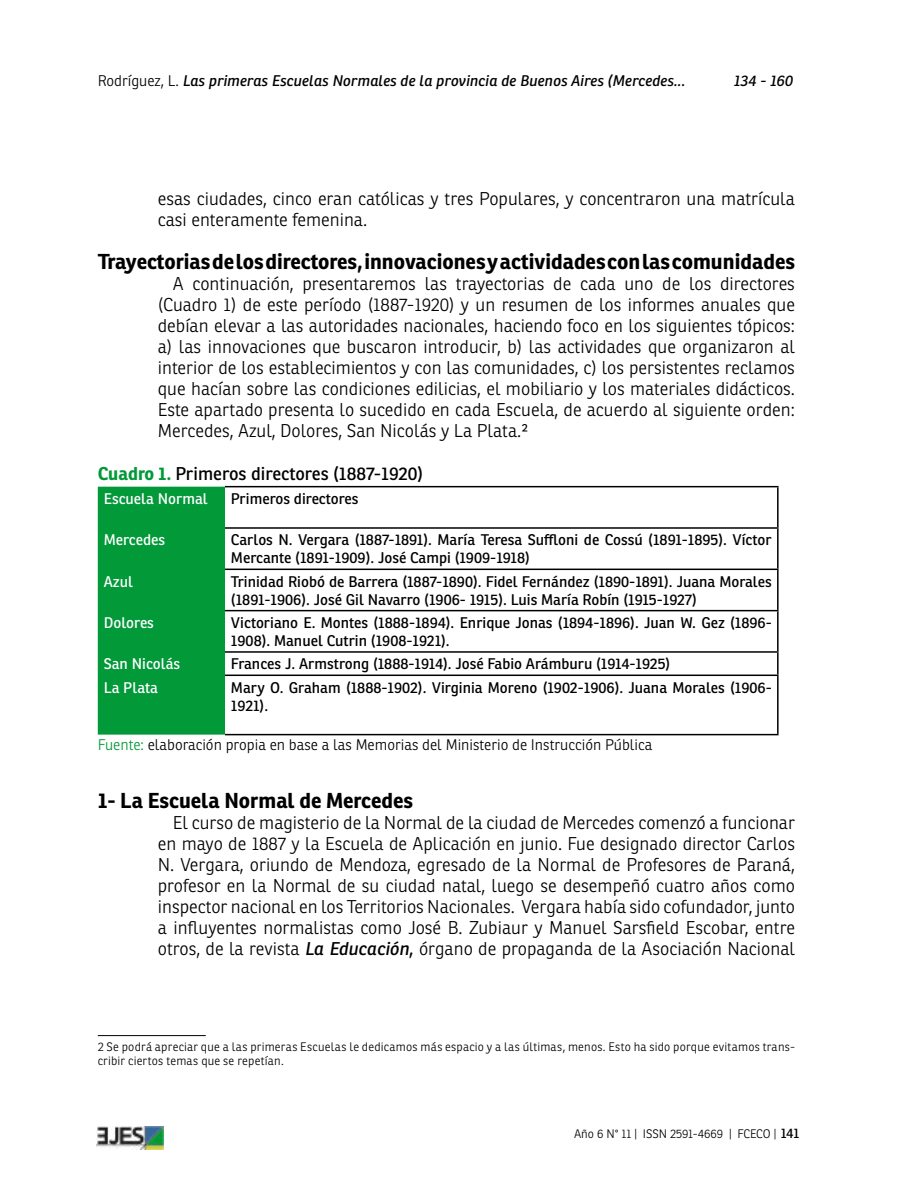
<style>
.page{position:relative;width:900px;height:1200px;background:#fff}
.page>*{position:absolute;margin:0;border:0;box-sizing:border-box;transform-origin:0 0}
.t1{font:700 21px "Ronnia";color:#000}
.t2{font:300 18px/21px "Ronnia";color:#000;text-align:justify}
.t3{font:18px "Ronnia";color:#000}
.t4{font:15px/18px "Ronnia";color:#000}
.t5{font:italic 15px "Ronnia";color:#000}
.t6{font:300 15px "Ronnia";color:#000}
.t7{font:15px "Ronnia";color:#fff}
.t8{font:300 12px/14.4px "Ronnia";letter-spacing:.015em;color:#000}
.s1{font-weight:300;font-style:normal}
.s2{font-weight:700;color:#029939}
.s3{color:#029939}
.s4{font-weight:400;font-style:italic}
.s5{font-weight:400;font-size:13.5px}
</style>
<div class="page">
<img style="left:96px;top:1126px;width:68px;height:24px">
<div style="left:98px;top:487px;width:127px;height:248px;background:#029939"></div>
<hr style="left:225px;top:486px;width:554px;height:1px;background:#000">
<hr style="left:777px;top:487px;width:2px;height:40px;background:#000">
<hr style="left:225px;top:527px;width:554px;height:2px;background:#000">
<hr style="left:777px;top:529px;width:2px;height:40px;background:#000">
<hr style="left:225px;top:569px;width:554px;height:1px;background:#000">
<hr style="left:777px;top:570px;width:2px;height:40px;background:#000">
<hr style="left:225px;top:610px;width:554px;height:1px;background:#000">
<hr style="left:777px;top:611px;width:2px;height:40px;background:#000">
<hr style="left:225px;top:651px;width:554px;height:2px;background:#000">
<hr style="left:777px;top:653px;width:2px;height:22px;background:#000">
<hr style="left:225px;top:675px;width:554px;height:1px;background:#000">
<hr style="left:777px;top:676px;width:2px;height:58px;background:#000">
<hr style="left:225px;top:734px;width:554px;height:1px;background:#000">
<hr style="left:98px;top:1035px;width:108px;height:1px;background:#000">
<p class="t5" style="left:98px;top:72px;width:589px"><span class="s1">Rodríguez, L.</span> Las primeras Escuelas Normales de la provincia de Buenos Aires (Mercedes...</p>
<p class="t5" style="left:734px;top:72px;width:61px">134 - 160</p>
<p class="t2" style="left:158px;top:188px;width:639px">esas ciudades, cinco eran católicas y tres Populares, y concentraron una matrícula casi enteramente femenina.</p>
<p class="t1" style="left:98px;top:248px;width:699px">Trayectorias de los directores, innovaciones y actividades con las comunidades</p>
<p class="t2" style="left:158px;top:273px;width:639px;text-indent:15px">A continuación, presentaremos las trayectorias de cada uno de los directores (Cuadro 1) de este período (1887-1920) y un resumen de los informes anuales que debían elevar a las autoridades nacionales, haciendo foco en los siguientes tópicos: a) las innovaciones que buscaron introducir, b) las actividades que organizaron al interior de los establecimientos y con las comunidades, c) los persistentes reclamos que hacían sobre las condiciones edilicias, el mobiliario y los materiales didácticos.<br>Este apartado presenta lo sucedido en cada Escuela, de acuerdo al siguiente orden:<br>Mercedes, Azul, Dolores, San Nicolás y La Plata.2</p>
<p class="t3" style="left:98px;top:462px;width:327px"><span class="s2">Cuadro 1.</span> Primeros directores (1887-1920)</p>
<p class="t7" style="left:104px;top:489px;width:106px">Escuela Normal</p>
<p class="t4" style="left:231px;top:490px;width:129px">Primeros directores</p>
<p class="t7" style="left:104px;top:531px;width:63px">Mercedes</p>
<p class="t4" style="left:231px;top:531px;width:542px">Carlos N. Vergara (1887-1891). María Teresa Suffloni de Cossú (1891-1895). Víctor<br>Mercante (1891-1909). José Campi (1909-1918)</p>
<p class="t7" style="left:104px;top:572px;width:31px">Azul</p>
<p class="t4" style="left:231px;top:572px;width:542px">Trinidad Riobó de Barrera (1887-1890). Fidel Fernández (1890-1891). Juana Morales (1891-1906). José Gil Navarro (1906- 1915). Luis María Robín (1915-1927)</p>
<p class="t7" style="left:104px;top:613px;width:52px">Dolores</p>
<p class="t4" style="left:231px;top:614px;width:542px">Victoriano E. Montes (1888-1894). Enrique Jonas (1894-1896). Juan W. Gez (1896-<br>1908). Manuel Cutrin (1908-1921).</p>
<p class="t7" style="left:104px;top:655px;width:78px">San Nicolás</p>
<p class="t4" style="left:231px;top:655px;width:441px">Frances J. Armstrong (1888-1914). José Fabio Arámburu (1914-1925)</p>
<p class="t7" style="left:104px;top:678px;width:56px">La Plata</p>
<p class="t4" style="left:231px;top:678px;width:542px">Mary O. Graham (1888-1902). Virginia Moreno (1902-1906). Juana Morales (1906-<br>1921).</p>
<p class="t6" style="left:98px;top:736px;width:556px"><span class="s3">Fuente:</span> elaboración propia en base a las Memorias del Ministerio de Instrucción Pública</p>
<p class="t1" style="left:98px;top:787px;width:317px">1- La Escuela Normal de Mercedes</p>
<p class="t2" style="left:158px;top:812px;width:639px;text-indent:15px">El curso de magisterio de la Normal de la ciudad de Mercedes comenzó a funcionar en mayo de 1887 y la Escuela de Aplicación en junio. Fue designado director Carlos N. Vergara, oriundo de Mendoza, egresado de la Normal de Profesores de Paraná, profesor en la Normal de su ciudad natal, luego se desempeñó cuatro años como inspector nacional en los Territorios Nacionales. Vergara había sido cofundador, junto a influyentes normalistas como José B. Zubiaur y Manuel Sarsfield Escobar, entre otros, de la revista <span class="s4">La Educación,</span> órgano de propaganda de la Asociación Nacional</p>
<p class="t8" style="left:98px;top:1039px;width:699px">2 Se podrá apreciar que a las primeras Escuelas le dedicamos más espacio y a las últimas, menos. Esto ha sido porque evitamos trans&shy;cribir ciertos temas que se repetían.</p>
<p class="t8" style="left:574px;top:1126px;width:227px">Año 6 N° 11 | ISSN 2591-4669 | FCECO | <span class="s5">141</span></p>
</div>
